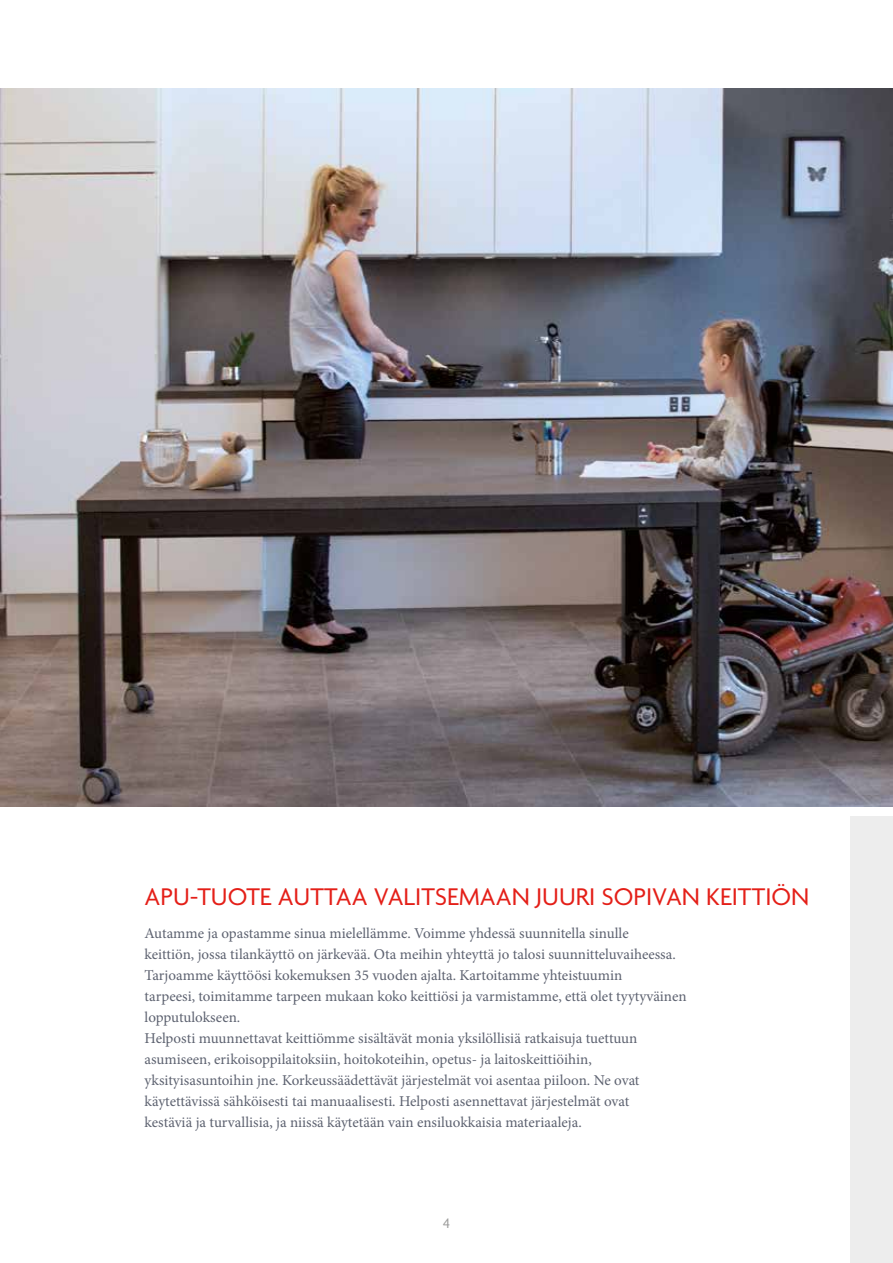
<style>
.page{position:relative;width:893px;height:1263px;background:#fff}
.page>*{position:absolute;margin:0;border:0;box-sizing:border-box;transform-origin:0 0}
.t1{font:26.1px "Agenda";color:#e41f18}
.t2{font:15px/21px "Minion Pro";color:#5d6270}
.t3{font:15px "Agenda";color:#9d9d9c}
</style>
<div class="page">
<div style="left:850px;top:816px;width:43px;height:447px;background:#ededed"></div>
<img style="left:0;top:88px;width:893px;height:718px">
<h1 class="t1" style="left:145px;top:883px;width:666px">APU-TUOTE AUTTAA VALITSEMAAN JUURI SOPIVAN KEITTIÖN</h1>
<p class="t2" style="left:145px;top:923px;width:544px">Autamme ja opastamme sinua mielellämme. Voimme yhdessä suunnitella sinulle<br>keittiön, jossa tilankäyttö on järkevää. Ota meihin yhteyttä jo talosi suunnitteluvaiheessa.<br>Tarjoamme käyttöösi kokemuksen 35 vuoden ajalta. Kartoitamme yhteistuumin<br>tarpeesi, toimitamme tarpeen mukaan koko keittiösi ja varmistamme, että olet tyytyväinen lopputulokseen.<br>Helposti muunnettavat keittiömme sisältävät monia yksilöllisiä ratkaisuja tuettuun asumiseen, erikoisoppilaitoksiin, hoitokoteihin, opetus- ja laitoskeittiöihin, yksityisasuntoihin jne. Korkeussäädettävät järjestelmät voi asentaa piiloon. Ne ovat käytettävissä sähköisesti tai manuaalisesti. Helposti asennettavat järjestelmät ovat<br>kestäviä ja turvallisia, ja niissä käytetään vain ensiluokkaisia materiaaleja.</p>
<p class="t3" style="left:443px;top:1215px;width:8px">4</p>
</div>
